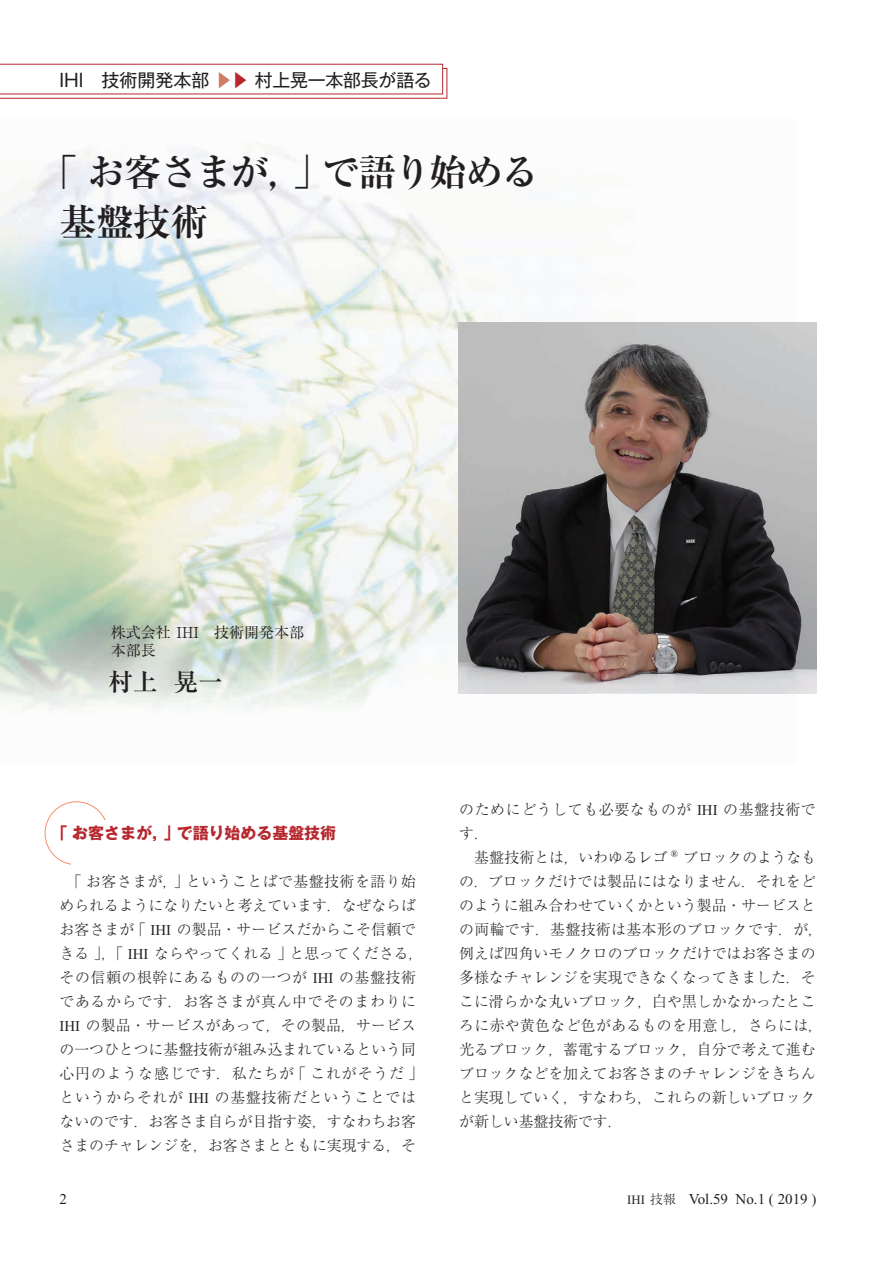
<style>
.page{position:relative;width:893px;height:1263px;background:#fff}
.page>*{position:absolute;margin:0;border:0;box-sizing:border-box;transform-origin:0 0}
.t1{font:700 37.5px/50.2px "Ryumin Pro";letter-spacing:-.035em;color:#231f20}
.t2{font:700 24.45px "Ryumin Pro";color:#231f20}
.t3{font:18px "Gothic MB101 Pro";letter-spacing:-.01em;color:#231f20}
.t4{font:700 15.9px "Gothic MB101 Pro";color:#b7282e}
.t5{font:300 15px/24px "Ryumin Pro";color:#231f20;text-align:center}
.t6{font:300 15px/24px "Ryumin Pro";letter-spacing:.045em;color:#231f20}
.t7{font:15px "Times New Roman";color:#231f20}
.t8{font:15px/18px "Ryumin Pro";color:#231f20}
.s1{color:#cf7c67}
.s2{color:#b7282e}
.s3{font-family:"Times New Roman";font-weight:400}
.s4{font-size:12.75px}
.s5{font-family:"Ryumin Pro";font-weight:300;font-size:12.75px}
</style>
<div class="page">
<img style="left:0;top:151px;width:502px;height:559px">
<svg style="left:0;top:64px;width:447px;height:35px"></svg>
<img style="left:459px;top:322px;width:357px;height:372px">
<p class="t3" style="left:60px;top:65px;width:374px">IHI　技術開発本部 <span class="s1">▶</span><span class="s2">▶</span> 村上晃一本部長が語る</p>
<h1 class="t1" style="left:59px;top:144px;width:481px;text-indent:-19px">「お客さまが，」で語り始める基盤技術</h1>
<p class="t8" style="left:111px;top:623px;width:195px">株式会社 IHI　技術開発本部本部長</p>
<h2 class="t2" style="left:109px;top:662px;width:116px">村上 晃一</h2>
<p class="t4" style="left:52px;top:820px;width:286px">「お客さまが，」で語り始める基盤技術</p>
<p class="t5" style="left:60px;top:868px;width:365px">「お客さまが，」ということばで基盤技術を語り始められるようになりたいと考えています．なぜならばお客さまが「 <span class="s3">IHI</span> の製品・サービスだからこそ信頼できる」，「 <span class="s3">IHI</span> ならやってくれる」と思ってくださる，その信頼の根幹にあるものの一つが <span class="s3">IHI</span> の基盤技術であるからです．お客さまが真ん中でそのまわりに<br><span class="s3">IHI</span> の製品・サービスがあって，その製品，サービスの一つひとつに基盤技術が組み込まれているという同心円のような感じです．私たちが「これがそうだ」というからそれが <span class="s3">IHI</span> の基盤技術だということではないのです．お客さま自らが目指す姿，すなわちお客さまのチャレンジを，お客さまとともに実現する，そ</p>
<p class="t6" style="left:459px;top:796px;width:358px">のためにどうしても必要なものが <span class="s3">IHI</span> の基盤技術です．</p>
<p class="t5" style="left:459px;top:844px;width:366px;text-align:left;text-indent:15px">基盤技術とは，いわゆるレゴ <sup>®</sup> ブロックのようなもの．ブロックだけでは製品にはなりません．それをどのように組み合わせていくかという製品・サービスとの両輪です．基盤技術は基本形のブロックです．が，例えば四角いモノクロのブロックだけではお客さまの多様なチャレンジを実現できなくなってきました．そこに滑らかな丸いブロック，白や黒しかなかったところに赤や黄色など色があるものを用意し，さらには，光るブロック，蓄電するブロック，自分で考えて進むブロックなどを加えてお客さまのチャレンジをきちんと実現していく，すなわち，これらの新しいブロックが新しい基盤技術です．</p>
<p class="t7" style="left:60px;top:1191px;width:9px">2</p>
<p class="t7" style="left:627px;top:1191px;width:191px"><span class="s4">IHI</span> <span class="s5">技報　</span>Vol.59 No.1 ( 2019 )</p>
</div>
